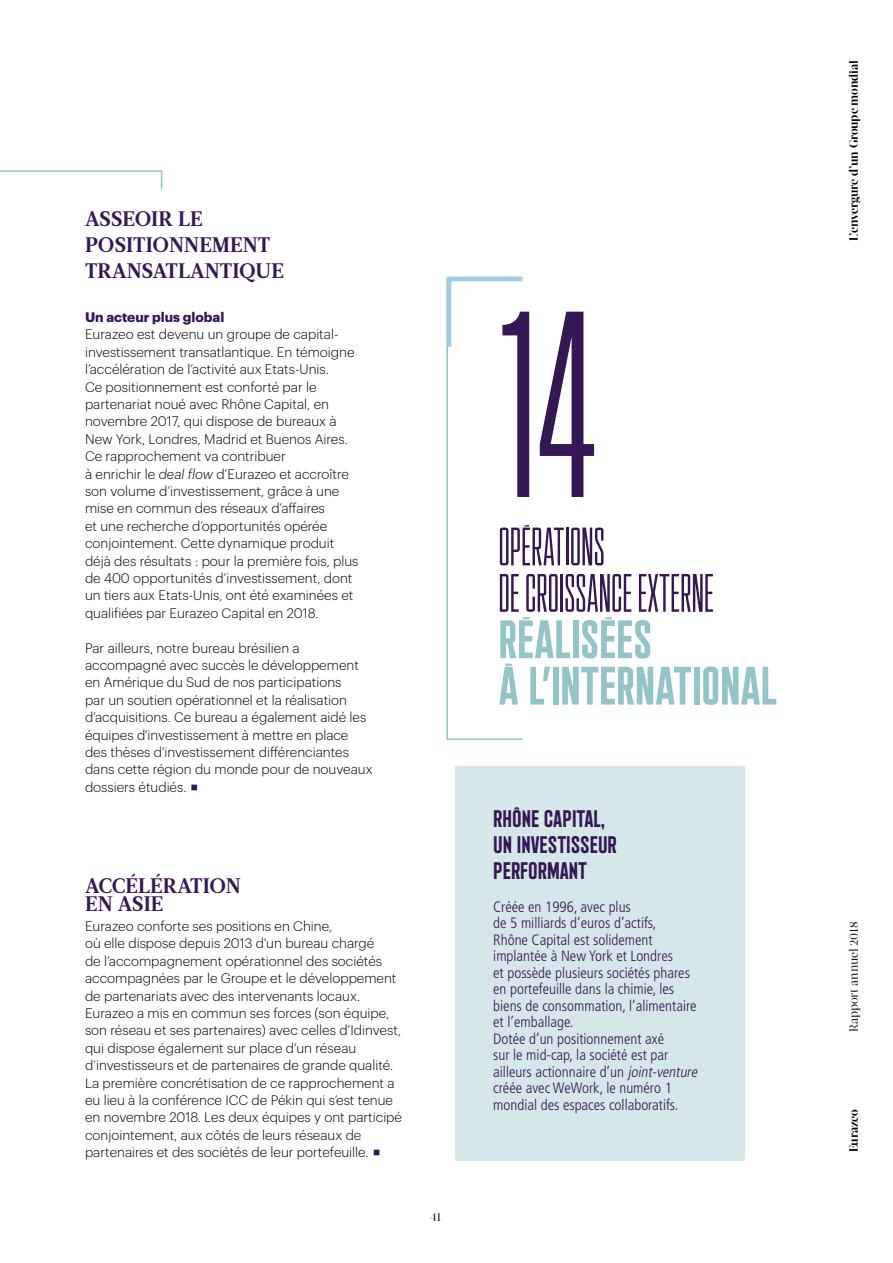
<style>
.page{position:relative;width:893px;height:1263px;background:#fff}
.page>*{position:absolute;margin:0;border:0;box-sizing:border-box;transform-origin:0 0}
.t1{font:264.75px "Plaak 2 Griffon 22 Light";color:#351755}
.t2{font:54px/46.3px "Plaak 2 Griffon 22 Light";color:#351755}
.t3{font:54px/46.3px "Plaak 2 Griffon 42 Bold";color:#93c5c8}
.t4{font:24px/26.1px "Plaak 3 Pradel 43 Bold";color:#351755}
.t5{font:700 21px/26.1px "Acta";color:#351755}
.t6{font:300 condensed 15px/16.5px "Frutiger LT Std";color:#351755}
.t7{font:300 13.5px/17.4px "Graphik";color:#000}
.t8{font:700 13.5px "Graphik";color:#351755}
.t9{font:700 12px "Acta Display";letter-spacing:-.015em;color:#000}
.t10{font:12px "Acta Display";letter-spacing:-.01em;color:#000}
.s1{font-style:italic}
</style>
<div class="page">
<div style="left:455px;top:766px;width:289px;height:395px;background:#d6e7e9"></div>
<svg style="left:0;top:170px;width:163px;height:20px"></svg>
<div style="left:446px;top:277px;width:77px;height:463px;border:2px solid #93c5c8"></div>
<svg style="left:446px;top:276px;width:77px;height:75px"></svg>
<h3 class="t5" style="left:85px;top:206px;width:200px">ASSEOIR LE<br>POSITIONNEMENT<br>TRANSATLANTIQUE</h3>
<p class="t8" style="left:85px;top:307px;width:141px">Un acteur plus global</p>
<p class="t7" style="left:85px;top:325px;width:275px">Eurazeo est devenu un groupe de capital&shy;investissement transatlantique. En témoigne l’accélération de l’activité aux Etats-Unis.<br>Ce positionnement est conforté par le partenariat noué avec Rhône Capital, en novembre 2017, qui dispose de bureaux à New York, Londres, Madrid et Buenos Aires.<br>Ce rapprochement va contribuer<br>à enrichir le <span class="s1">deal flow</span> d’Eurazeo et accroître son volume d’investissement, grâce à une mise en commun des réseaux d’affaires<br>et une recherche d’opportunités opérée conjointement. Cette dynamique produit déjà des résultats : pour la première fois, plus de 400 opportunités d’investissement, dont un tiers aux Etats-Unis, ont été examinées et qualifiées par Eurazeo Capital en 2018.</p>
<p class="t7" style="left:85px;top:638px;width:289px">Par ailleurs, notre bureau brésilien a accompagné avec succès le développement en Amérique du Sud de nos participations<br>par un soutien opérationnel et la réalisation d’acquisitions. Ce bureau a également aidé les équipes d'investissement à mettre en place des thèses d'investissement différenciantes dans cette région du monde pour de nouveaux dossiers étudiés.</p>
<h3 class="t5" style="left:85px;top:877px;width:157px;line-height:18px">ACCÉLÉRATION<br>EN ASIE</h3>
<p class="t7" style="left:85px;top:916px;width:318px">Eurazeo conforte ses positions en Chine,<br>où elle dispose depuis 2013 d'un bureau chargé<br>de l’accompagnement opérationnel des sociétés accompagnées par le Groupe et le développement de partenariats avec des intervenants locaux.<br>Eurazeo a mis en commun ses forces (son équipe, son réseau et ses partenaires) avec celles d’Idinvest, qui dispose également sur place d'un réseau d’investisseurs et de partenaires de grande qualité.<br>La première concrétisation de ce rapprochement a eu lieu à la conférence ICC de Pékin qui s’est tenue en novembre 2018. Les deux équipes y ont participé conjointement, aux côtés de leurs réseaux de partenaires et des sociétés de leur portefeuille.</p>
<p class="t10" style="left:430px;top:1209px;width:13px">41</p>
<h1 class="t1" style="left:498px;top:285px;width:100px">14</h1>
<h2 class="t2" style="left:498px;top:525px;width:217px">OPÉRATIONS<br>DE CROISSANCE EXTERNE</h2>
<h2 class="t3" style="left:498px;top:617px;width:280px">RÉALISÉES<br>À L’INTERNATIONAL</h2>
<h3 class="t4" style="left:493px;top:804px;width:125px">RHÔNE CAPITAL,<br>UN INVESTISSEUR<br>PERFORMANT</h3>
<p class="t6" style="left:493px;top:898px;width:209px">Créée en 1996, avec plus<br>de 5 milliards d’euros d’actifs,<br>Rhône Capital est solidement implantée à New York et Londres<br>et possède plusieurs sociétés phares en portefeuille dans la chimie, les biens de consommation, l’alimentaire et l’emballage.<br>Dotée d’un positionnement axé<br>sur le mid-cap, la société est par ailleurs actionnaire d’un <span class="s1">joint-venture </span>créée avec WeWork, le numéro 1 mondial des espaces collaboratifs.</p>
<p class="t9" style="left:846px;top:241px;width:182px;rotate:-90deg">L’envergure d’un Groupe mondial</p>
<p class="t10" style="left:847px;top:1032px;width:112px;rotate:-90deg">Rapport annuel 2018</p>
<p class="t9" style="left:846px;top:1152px;width:45px;rotate:-90deg">Eurazeo</p>
</div>
